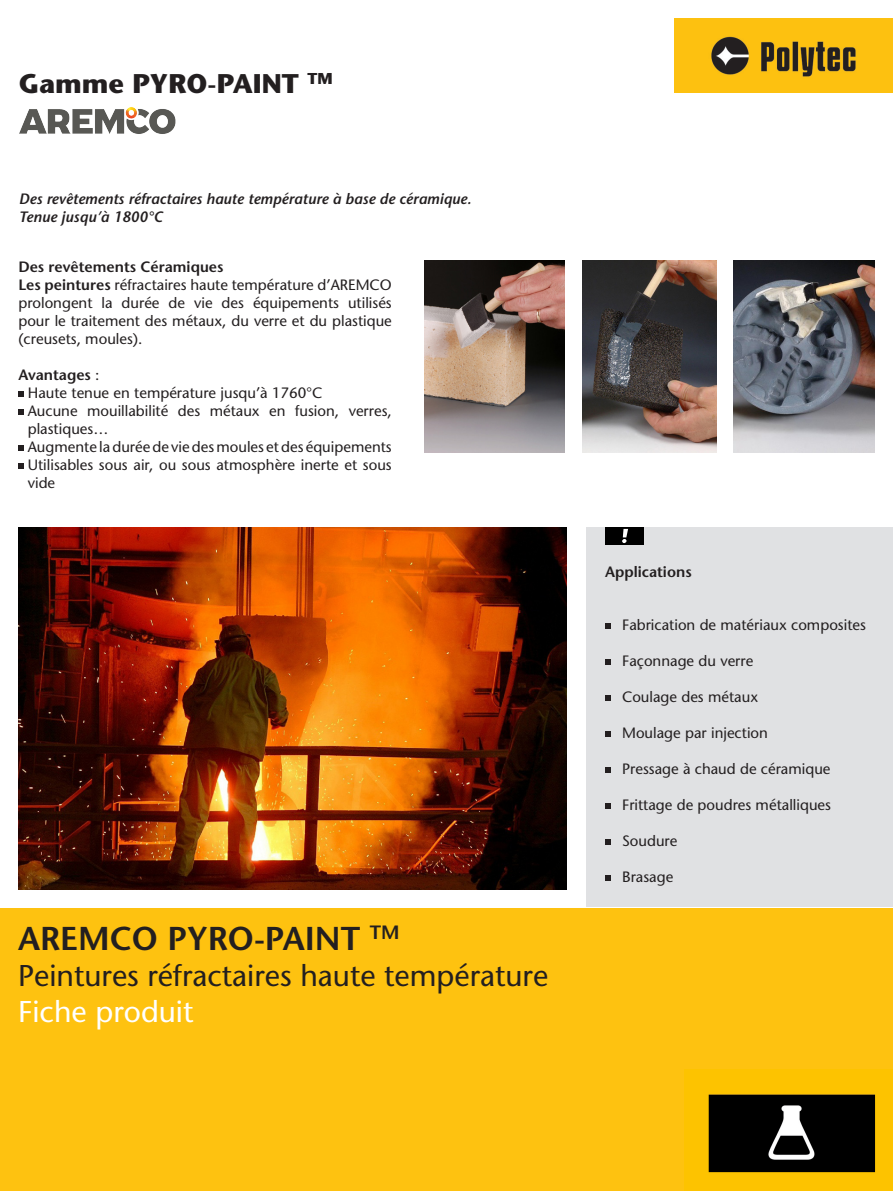
<style>
.page{position:relative;width:893px;height:1191px;background:#fff}
.page>*{position:absolute;margin:0;border:0;box-sizing:border-box;transform-origin:0 0}
.t1{font:600 33px "Stone Sans LT";color:#231f20}
.t2{font:30px "Stone Sans LT";color:#231f20}
.t3{font:30px "Stone Sans LT";color:#fff}
.t4{font:700 27px "Stone Sans LT";color:#231f20}
.body{font:15px/18px "Stone Sans LT";color:#231f20}
.t5{font:italic 600 15px "Stone Sans LT";color:#231f20}
.t6{font:600 15px "Stone Sans LT";color:#231f20}
.s1{font-weight:600}
.s2{font-weight:400}
</style>
<div class="page">
<img style="left:675px;top:19px;width:218px;height:74px">
<svg style="left:18px;top:391px;width:5px;height:5px"></svg>
<svg style="left:18px;top:409px;width:5px;height:5px"></svg>
<svg style="left:18px;top:445px;width:5px;height:5px"></svg>
<svg style="left:18px;top:463px;width:5px;height:5px"></svg>
<div style="left:1px;top:908px;width:892px;height:283px;background:#fec210"></div>
<div style="left:587px;top:527px;width:306px;height:380px;background:#e0e1e3"></div>
<div style="left:605px;top:527px;width:38px;height:17px;background:#000"></div>
<svg style="left:622px;top:529px;width:6px;height:14px"></svg>
<svg style="left:605px;top:623px;width:5px;height:5px"></svg>
<svg style="left:605px;top:659px;width:5px;height:5px"></svg>
<svg style="left:605px;top:695px;width:5px;height:5px"></svg>
<svg style="left:605px;top:731px;width:5px;height:5px"></svg>
<svg style="left:605px;top:767px;width:5px;height:5px"></svg>
<svg style="left:605px;top:803px;width:5px;height:5px"></svg>
<svg style="left:605px;top:839px;width:5px;height:5px"></svg>
<svg style="left:605px;top:875px;width:5px;height:5px"></svg>
<img style="left:685px;top:1069px;width:208px;height:122px">
<img style="left:424px;top:261px;width:141px;height:191px">
<img style="left:583px;top:261px;width:133px;height:191px">
<img style="left:19px;top:107px;width:157px;height:27px">
<img style="left:18px;top:527px;width:549px;height:362px">
<img style="left:733px;top:261px;width:141px;height:191px">
<p class="t4" style="left:19px;top:67px;width:315px">Gamme PYRO-PAINT <sup>TM</sup></p>
<p class="t5" style="left:19px;top:189px;width:454px">Des revêtements réfractaires haute température à base de céramique.</p>
<p class="t5" style="left:19px;top:207px;width:145px">Tenue jusqu’à 1800°C</p>
<p class="t6" style="left:18px;top:258px;width:207px">Des revêtements Céramiques</p>
<p class="body" style="left:18px;top:276px;width:375px;text-align:justify"><span class="s1">Les peintures</span> réfractaires haute température d’AREMCO prolongent la durée de vie des équipements utilisés pour le traitement des métaux, du verre et du plastique (creusets, moules).</p>
<p class="t6" style="left:18px;top:366px;width:83px">Avantages <span class="s2">:</span></p>
<p class="body" style="left:28px;top:384px;width:296px">Haute tenue en température jusqu’à 1760°C</p>
<p class="body" style="left:28px;top:402px;width:365px">Aucune mouillabilité des métaux en fusion, verres, plastiques…</p>
<p class="body" style="left:28px;top:438px;width:366px">Augmente la durée de vie des moules et des équipements</p>
<p class="body" style="left:28px;top:456px;width:366px">Utilisables sous air, ou sous atmosphère inerte et sous vide</p>
<p class="t1" style="left:18px;top:919px;width:383px">AREMCO PYRO-PAINT <sup>TM</sup></p>
<p class="t2" style="left:18px;top:958px;width:532px">Peintures réfractaires haute température</p>
<p class="t3" style="left:18px;top:994px;width:177px">Fiche produit</p>
<p class="t6" style="left:605px;top:563px;width:88px">Applications</p>
<p class="body" style="left:622px;top:616px;width:245px">Fabrication de matériaux composites</p>
<p class="body" style="left:622px;top:652px;width:133px">Façonnage du verre</p>
<p class="body" style="left:622px;top:688px;width:138px">Coulage des métaux</p>
<p class="body" style="left:622px;top:724px;width:147px">Moulage par injection</p>
<p class="body" style="left:622px;top:760px;width:210px">Pressage à chaud de céramique</p>
<p class="body" style="left:622px;top:796px;width:210px">Frittage de poudres métalliques</p>
<p class="body" style="left:622px;top:832px;width:57px">Soudure</p>
<p class="body" style="left:622px;top:868px;width:53px">Brasage</p>
</div>
